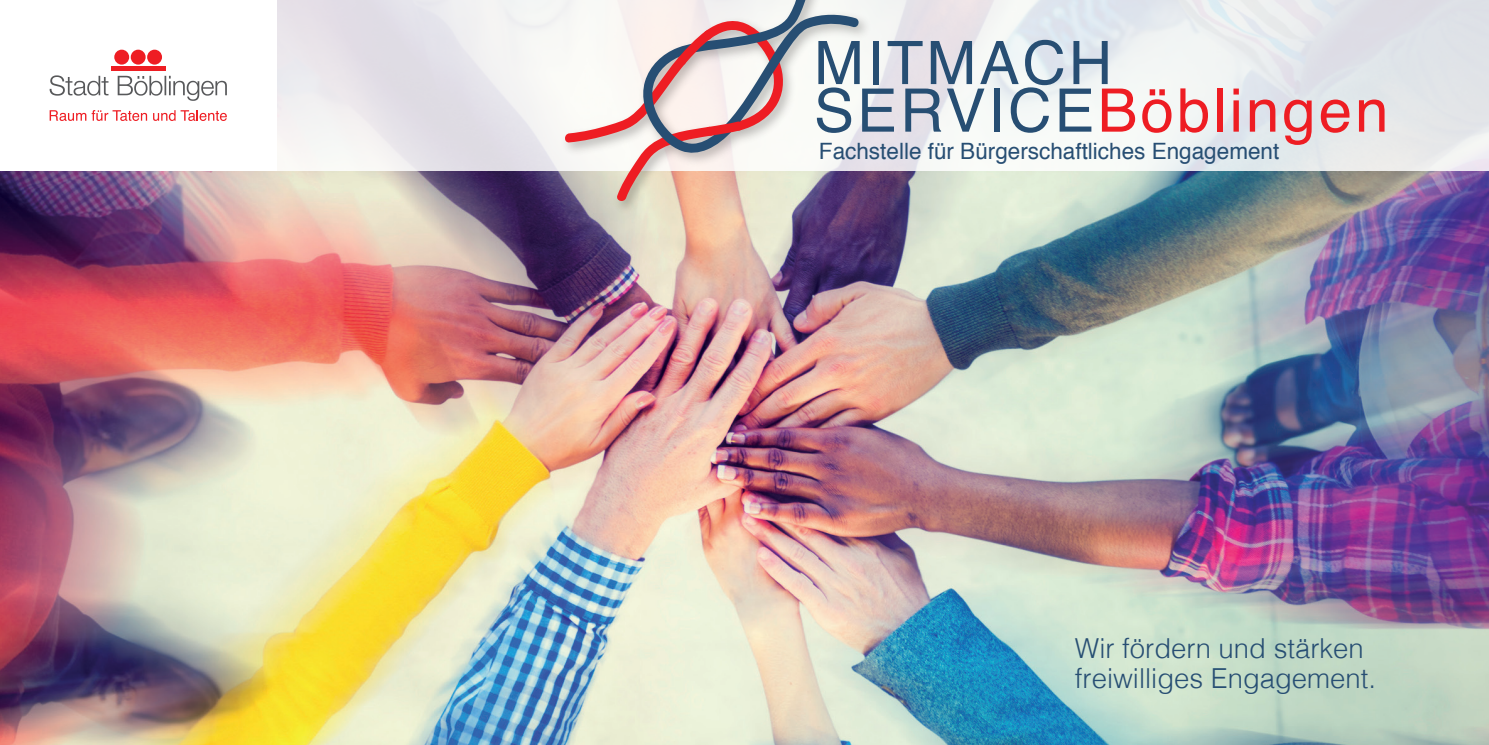
<style>
.page{position:relative;width:1489px;height:745px;background:#fff}
.page>*{position:absolute;margin:0;border:0;box-sizing:border-box;transform-origin:0 0}
.t1{font:60px/47.5px "Helvetica";letter-spacing:.05em;color:#274e73}
.t2{font:300 27.5px/30px "Helvetica";color:#274e73}
.t3{font:22.5px "Helvetica";color:#274e73}
.s1{color:#ee1d23}
</style>
<div class="page">
<img style="left:0;top:170px;width:1488px;height:574px">
<svg style="left:277px;top:0;width:1211px;height:170px"></svg>
<img style="left:556px;top:0;width:319px;height:218px">
<svg style="left:563px;top:0;width:298px;height:203px"></svg>
<div style="left:111px;top:66px;width:55px;height:5px;background:#ee1d23"></div>
<div style="left:114px;top:50px;width:15px;height:15px;background:#ee1d23;border-radius:50%"></div>
<div style="left:147px;top:50px;width:15px;height:15px;background:#ee1d23;border-radius:50%"></div>
<div style="left:131px;top:50px;width:15px;height:15px;background:#ee1d23;border-radius:50%"></div>
<svg style="left:50px;top:75px;width:177px;height:26px"></svg>
<svg style="left:50px;top:110px;width:36px;height:11px"></svg>
<svg style="left:92px;top:110px;width:55px;height:11px"></svg>
<svg style="left:153px;top:110px;width:74px;height:11px"></svg>
<h1 class="t1" style="left:814px;top:41px;width:576px">Mitmach<br>Service<span class="s1">Böblingen</span></h1>
<p class="t3" style="left:819px;top:134px;width:462px">Fachstelle für Bürgerschaftliches Engagement</p>
<p class="t2" style="left:1074px;top:631px;width:303px">Wir fördern und stärken freiwilliges Engagement.</p>
</div>
